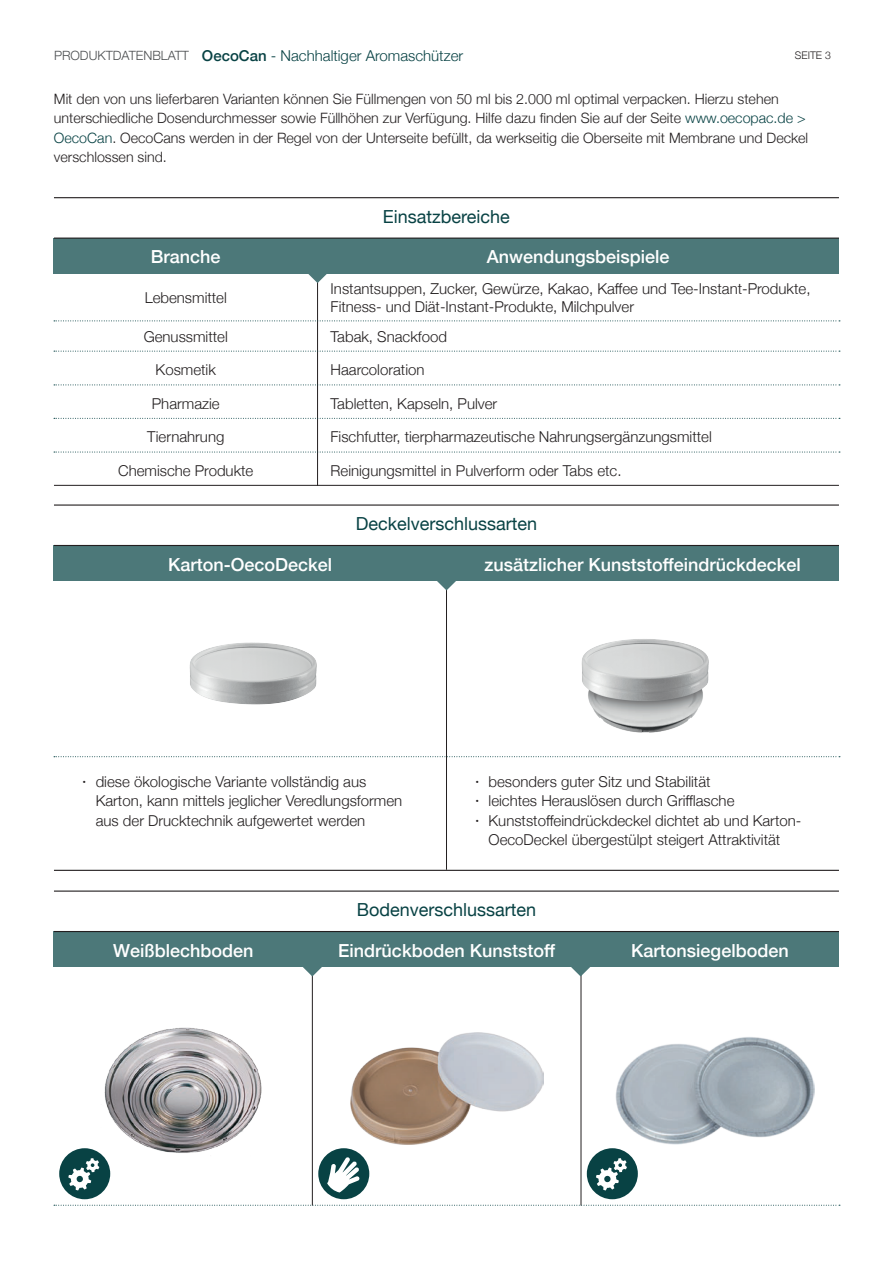
<style>
.page{position:relative;width:893px;height:1263px;background:#fff}
.page>*{position:absolute;margin:0;border:0;box-sizing:border-box;transform-origin:0 0}
.t1{font:500 18px "Helvetica Neue";color:#fff}
.t2{font:18px "Helvetica Neue";color:#084244}
.t3{font:300 15px/19.5px "Helvetica Neue";color:#231f20}
.t4{font:300 15px "Helvetica Neue";color:#084244}
.t5{font:300 14.25px/19.5px "Helvetica Neue";color:#231f20}
.t6{font:300 10.5px "Helvetica Neue";color:#231f20}
.s1{font-size:12.75px;color:#4b4e50}
.s2{font-weight:500}
.s3{color:#084244}
</style>
<div class="page">
<hr style="left:317px;top:267px;width:1px;height:219px;background:#231f20">
<hr style="left:446px;top:585px;width:1px;height:285px;background:#231f20">
<hr style="left:312px;top:971px;width:1px;height:234px;background:#231f20">
<hr style="left:581px;top:971px;width:1px;height:234px;background:#231f20">
<div style="left:54px;top:238px;width:785px;height:35px;background:#4c7879"></div>
<div style="left:54px;top:545px;width:785px;height:36px;background:#4c7879"></div>
<div style="left:54px;top:931px;width:785px;height:36px;background:#4c7879"></div>
<svg style="left:308px;top:273px;width:19px;height:10px"></svg>
<svg style="left:437px;top:581px;width:19px;height:9px"></svg>
<svg style="left:303px;top:967px;width:19px;height:9px"></svg>
<svg style="left:571px;top:967px;width:19px;height:9px"></svg>
<hr style="left:54px;top:238px;width:785px;height:1px;background:#231f20">
<hr style="left:54px;top:545px;width:785px;height:1px;background:#231f20">
<hr style="left:54px;top:931px;width:785px;height:1px;background:#231f20">
<hr style="left:54px;top:197px;width:785px;height:1px;background:#231f20">
<hr style="left:54px;top:504px;width:785px;height:2px;background:#231f20">
<hr style="left:54px;top:890px;width:785px;height:2px;background:#231f20">
<hr style="left:54px;top:870px;width:785px;height:1px;background:#231f20">
<hr style="left:54px;top:485px;width:785px;height:1px;background:#231f20">
<svg style="left:54px;top:452px;width:786px;height:1px"></svg>
<svg style="left:54px;top:756px;width:786px;height:1px"></svg>
<svg style="left:54px;top:1205px;width:786px;height:1px"></svg>
<svg style="left:54px;top:418px;width:786px;height:1px"></svg>
<svg style="left:54px;top:385px;width:786px;height:1px"></svg>
<svg style="left:54px;top:351px;width:786px;height:1px"></svg>
<svg style="left:54px;top:320px;width:786px;height:1px"></svg>
<img style="left:165px;top:642px;width:170px;height:116px">
<img style="left:581px;top:639px;width:128px;height:94px">
<img style="left:351px;top:1032px;width:192px;height:113px">
<img style="left:615px;top:1037px;width:200px;height:108px">
<img style="left:104px;top:1027px;width:158px;height:126px">
<svg style="left:318px;top:1148px;width:51px;height:51px"></svg>
<svg style="left:587px;top:1148px;width:51px;height:51px"></svg>
<div style="left:604px;top:1175px;width:7px;height:7px;background:#084244;border-radius:3px"></div>
<svg style="left:59px;top:1148px;width:51px;height:51px"></svg>
<svg style="left:76px;top:1175px;width:7px;height:7px"></svg>
<p class="t4" style="left:54px;top:43px;width:411px"><span class="s1">PRODUKTDATENBLATT</span> <span class="s2">OecoCan</span> - Nachhaltiger Aromaschützer</p>
<p class="t6" style="left:795px;top:46px;width:37px">SEITE 3</p>
<p class="t5" style="left:54px;top:88px;width:756px">Mit den von uns lieferbaren Varianten können Sie Füllmengen von 50 ml bis 2.000 ml optimal verpacken. Hierzu stehen unterschiedliche Dosendurchmesser sowie Füllhöhen zur Verfügung. Hilfe dazu finden Sie auf der Seite <span class="s3">www.oecopac.de &gt; OecoCan</span>. OecoCans werden in der Regel von der Unterseite befüllt, da werkseitig die Oberseite mit Membrane und Deckel verschlossen sind.</p>
<p class="t1" style="left:151px;top:242px;width:71px">Branche</p>
<p class="t2" style="left:383px;top:203px;width:128px">Einsatzbereiche</p>
<p class="t1" style="left:487px;top:242px;width:184px">Anwendungsbeispiele</p>
<p class="t3" style="left:145px;top:286px;width:84px">Lebensmittel</p>
<p class="t3" style="left:331px;top:278px;width:481px;line-height:18px">Instantsuppen, Zucker, Gewürze, Kakao, Kaffee und Tee-Instant-Produkte,<br>Fitness- und Diät-Instant-Produkte, Milchpulver</p>
<p class="t3" style="left:144px;top:325px;width:86px">Genussmittel</p>
<p class="t3" style="left:331px;top:325px;width:118px">Tabak, Snackfood</p>
<p class="t3" style="left:156px;top:359px;width:62px">Kosmetik</p>
<p class="t3" style="left:331px;top:359px;width:95px">Haarcoloration</p>
<p class="t3" style="left:152px;top:393px;width:69px">Pharmazie</p>
<p class="t3" style="left:331px;top:393px;width:168px">Tabletten, Kapseln, Pulver</p>
<p class="t3" style="left:147px;top:426px;width:79px">Tiernahrung</p>
<p class="t3" style="left:331px;top:426px;width:383px">Fischfutter, tierpharmazeutische Nahrungsergänzungsmittel</p>
<p class="t3" style="left:118px;top:460px;width:137px">Chemische Produkte</p>
<p class="t3" style="left:331px;top:460px;width:292px">Reinigungsmittel in Pulverform oder Tabs etc.</p>
<p class="t1" style="left:168px;top:550px;width:166px">Karton-OecoDeckel</p>
<p class="t2" style="left:356px;top:511px;width:183px">Deckelverschlussarten</p>
<p class="t1" style="left:484px;top:550px;width:318px">zusätzlicher Kunststoffeindrückdeckel</p>
<p class="t3" style="left:96px;top:770px;width:308px;text-indent:-13px"><sup>•</sup> diese ökologische Variante vollständig aus<br>Karton, kann mittels jeglicher Veredlungsformen aus der Drucktechnik aufgewertet werden</p>
<p class="t3" style="left:476px;top:770px;width:236px"><sup>•</sup> besonders guter Sitz und Stabilität</p>
<p class="t3" style="left:476px;top:790px;width:260px"><sup>•</sup> leichtes Herauslösen durch Grifflasche</p>
<p class="t3" style="left:476px;top:809px;width:327px;text-align:center"><sup>•</sup> Kunststoffeindrückdeckel dichtet ab und Karton-<br>OecoDeckel übergestülpt steigert Attraktivität</p>
<p class="t2" style="left:357px;top:897px;width:181px">Bodenverschlussarten</p>
<p class="t1" style="left:113px;top:936px;width:142px">Weißblechboden</p>
<p class="t1" style="left:338px;top:936px;width:218px">Eindrückboden Kunststoff</p>
<p class="t1" style="left:631px;top:936px;width:159px">Kartonsiegelboden</p>
</div>
